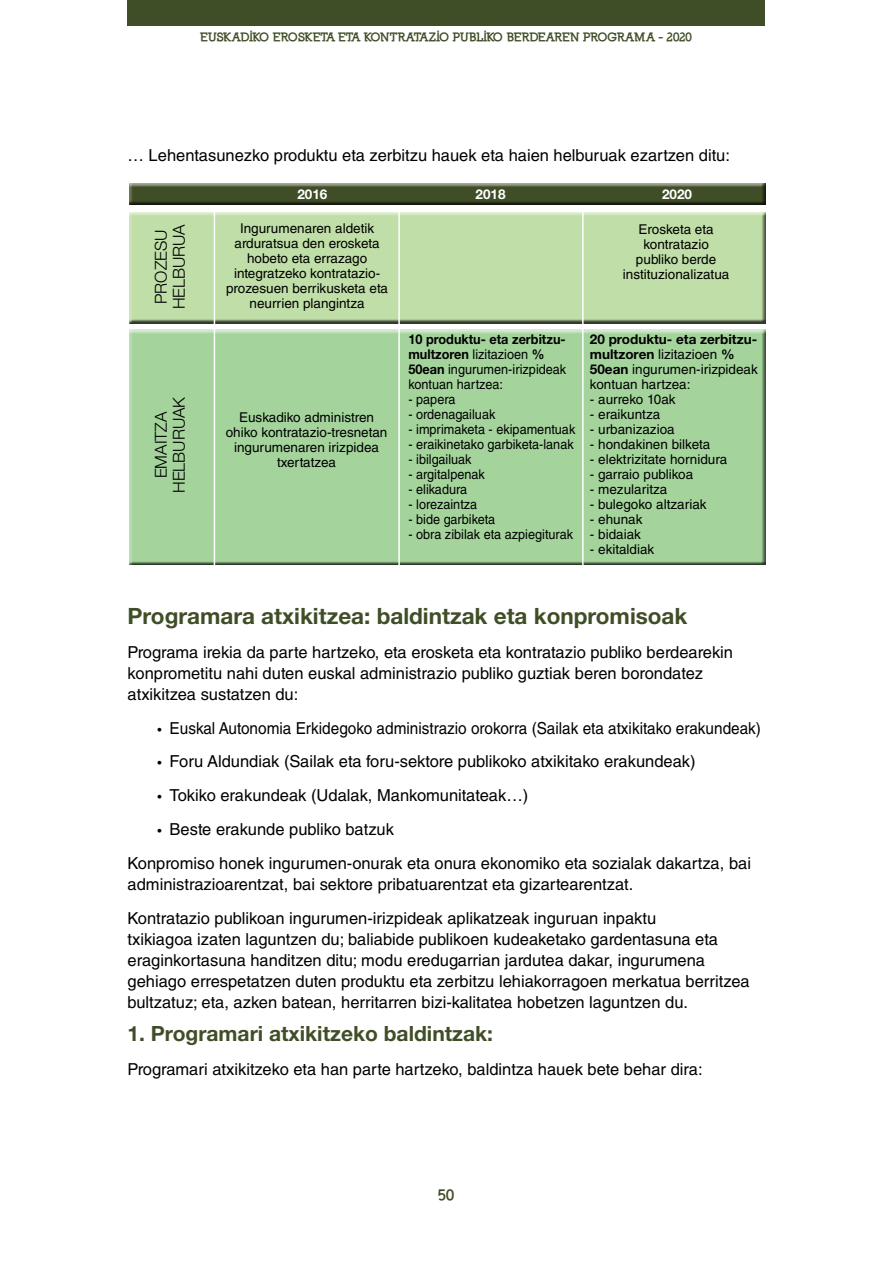
<style>
.page{position:relative;width:893px;height:1263px;background:#fff}
.page>*{position:absolute;margin:0;border:0;box-sizing:border-box;transform-origin:0 0}
.t1{font:700 22.5px "Helvetica Neue LT Std";color:#404e27}
.t2{font:700 21px "Helvetica Neue LT Std";color:#404e27}
.t3{font:16.5px/21px "Helvetica LT Std";color:#000}
.t4{font:16.5px "Helvetica LT Std";color:#000;scale:.93 1}
.t5{font:300 16.5px/18px "Helvetica Neue LT Std";color:#000;text-align:center}
.t6{font:900 15px "Nilland";color:#404e27}
.t7{font:13.5px/15px "Helvetica LT Std";color:#000;text-align:center}
.t8{font:13.5px/15px "Helvetica LT Std";color:#000;scale:.94 1}
.t9{font:700 13.5px "Helvetica Neue LT Std";color:#000;scale:.94 1}
.t10{font:700 13.5px "Helvetica Neue LT Std";color:#000}
.t11{font:700 13.5px "Helvetica Neue LT Std";color:#fff}
.t12{font:900 12px "Nilland";letter-spacing:-.035em;color:#404e27}
.s1{font-family:"Helvetica Neue LT Std";font-weight:700}
.s2{font-size:12px}
</style>
<div class="page">
<div style="left:128px;top:0;width:637px;height:26px;background:#404e27"></div>
<div style="left:127px;top:211px;width:639px;height:113px;background:#000;opacity:.75"></div>
<div style="left:127px;top:329px;width:639px;height:237px;background:#a4d49c"></div>
<div style="left:127px;top:182px;width:639px;height:23px;background:#000;opacity:.75"></div>
<hr style="left:214px;top:210px;width:1px;height:359px;background:#fff">
<hr style="left:398px;top:210px;width:2px;height:359px;background:#fff">
<hr style="left:582px;top:210px;width:2px;height:359px;background:#fff">
<p class="t12" style="left:200px;top:30px;width:494px">EUSKADIKO EROSKETA ETA KONTRATAZIO PUBLIKO BERDEAREN PROGRAMA - 2020</p>
<p class="t3" style="left:128px;top:145px;width:604px">… Lehentasunezko produktu eta zerbitzu hauek eta haien helburuak ezartzen ditu:</p>
<p class="t5" style="left:152px;top:309px;width:87px;rotate:-90deg">PROZESU<br>HELBURUA</p>
<p class="t5" style="left:152px;top:493px;width:98px;rotate:-90deg">EMAITZA<br>HELBURUAK</p>
<p class="t11" style="left:297px;top:186px;width:32px">2016</p>
<p class="t11" style="left:475px;top:186px;width:32px">2018</p>
<p class="t11" style="left:662px;top:186px;width:32px">2020</p>
<p class="t7" style="left:226px;top:221px;width:164px">Ingurumenaren aldetik arduratsua den erosketa hobeto eta errazago integratzeko kontratazio&shy;prozesuen berrikusketa eta neurrien plangintza</p>
<p class="t7" style="left:226px;top:410px;width:163px">Euskadiko administren ohiko kontratazio-tresnetan ingurumenaren irizpidea txertatzea</p>
<p class="t7" style="left:623px;top:222px;width:108px">Erosketa eta kontratazio publiko berde instituzionalizatua</p>
<p class="t9" style="left:408px;top:331px;width:169px">10 produktu- eta zerbitzu-</p>
<p class="t8" style="left:408px;top:347px;width:169px"><span class="s1">multzoren</span> lizitazioen <span class="s1">%<br>50ean</span> ingurumen-irizpideak kontuan hartzea:</p>
<p class="t8" style="left:408px;top:392px;width:52px">- papera</p>
<p class="t8" style="left:408px;top:407px;width:94px">- ordenagailuak</p>
<p class="t8" style="left:408px;top:422px;width:179px">- imprimaketa - ekipamentuak</p>
<p class="t8" style="left:408px;top:437px;width:177px">- eraikinetako garbiketa-lanak</p>
<p class="t8" style="left:408px;top:452px;width:69px">- ibilgailuak</p>
<p class="t8" style="left:408px;top:467px;width:83px">- argitalpenak</p>
<p class="t8" style="left:408px;top:482px;width:64px">- elikadura</p>
<p class="t8" style="left:408px;top:497px;width:75px">- lorezaintza</p>
<p class="t8" style="left:408px;top:512px;width:94px">- bide garbiketa</p>
<p class="t8" style="left:408px;top:527px;width:177px">- obra zibilak eta azpiegiturak</p>
<p class="t10" style="left:590px;top:331px;width:169px">20 produktu- eta zerbitzu-</p>
<p class="t7" style="left:590px;top:347px;width:169px;text-align:left"><span class="s1">multzoren</span> lizitazioen <span class="s1">%<br>50ean</span> ingurumen-irizpideak kontuan hartzea:</p>
<p class="t7" style="left:590px;top:392px;width:87px">- aurreko 10ak</p>
<p class="t7" style="left:590px;top:407px;width:72px">- eraikuntza</p>
<p class="t7" style="left:590px;top:422px;width:86px">- urbanizazioa</p>
<p class="t7" style="left:590px;top:437px;width:122px">- hondakinen bilketa</p>
<p class="t7" style="left:590px;top:452px;width:139px">- elektrizitate hornidura</p>
<p class="t7" style="left:590px;top:467px;width:105px">- garraio publikoa</p>
<p class="t7" style="left:590px;top:482px;width:79px">- mezularitza</p>
<p class="t7" style="left:590px;top:497px;width:118px">- bulegoko altzariak</p>
<p class="t7" style="left:590px;top:512px;width:54px">- ehunak</p>
<p class="t7" style="left:590px;top:527px;width:53px">- bidaiak</p>
<p class="t7" style="left:590px;top:542px;width:66px">- ekitaldiak</p>
<h1 class="t1" style="left:128px;top:602px;width:561px">Programara atxikitzea: baldintzak eta konpromisoak</h1>
<p class="t3" style="left:128px;top:642px;width:607px">Programa irekia da parte hartzeko, eta erosketa eta kontratazio publiko berdearekin konprometitu nahi duten euskal administrazio publiko guztiak beren borondatez atxikitzea sustatzen du:</p>
<p class="t4" style="left:157px;top:718px;width:651px"><span class="s2">•</span> Euskal Autonomia Erkidegoko administrazio orokorra (Sailak eta atxikitako erakundeak)</p>
<p class="t3" style="left:157px;top:751px;width:540px"><span class="s2">•</span> Foru Aldundiak (Sailak eta foru-sektore publikoko atxikitako erakundeak)</p>
<p class="t3" style="left:157px;top:785px;width:372px"><span class="s2">•</span> Tokiko erakundeak (Udalak, Mankomunitateak…)</p>
<p class="t3" style="left:128px;top:812px;width:625px;line-height:33.8px;text-indent:30px"><span class="s2">•</span> Beste erakunde publiko batzuk<br>Konpromiso honek ingurumen-onurak eta onura ekonomiko eta sozialak dakartza, bai</p>
<p class="t3" style="left:128px;top:867px;width:530px;line-height:33.8px">administrazioarentzat, bai sektore pribatuarentzat eta gizartearentzat.<br>Kontratazio publikoan ingurumen-irizpideak aplikatzeak inguruan inpaktu</p>
<p class="t3" style="left:128px;top:928px;width:624px">txikiagoa izaten laguntzen du; baliabide publikoen kudeaketako gardentasuna eta eraginkortasuna handitzen ditu; modu eredugarrian jardutea dakar, ingurumena gehiago errespetatzen duten produktu eta zerbitzu lehiakorragoen merkatua berritzea bultzatuz; eta, azken batean, herritarren bizi-kalitatea hobetzen laguntzen du.</p>
<p class="t2" style="left:128px;top:1021px;width:367px">1. Programari atxikitzeko baldintzak:</p>
<p class="t3" style="left:128px;top:1059px;width:576px">Programari atxikitzeko eta han parte hartzeko, baldintza hauek bete behar dira:</p>
<p class="t6" style="left:438px;top:1185px;width:19px">50</p>
</div>
